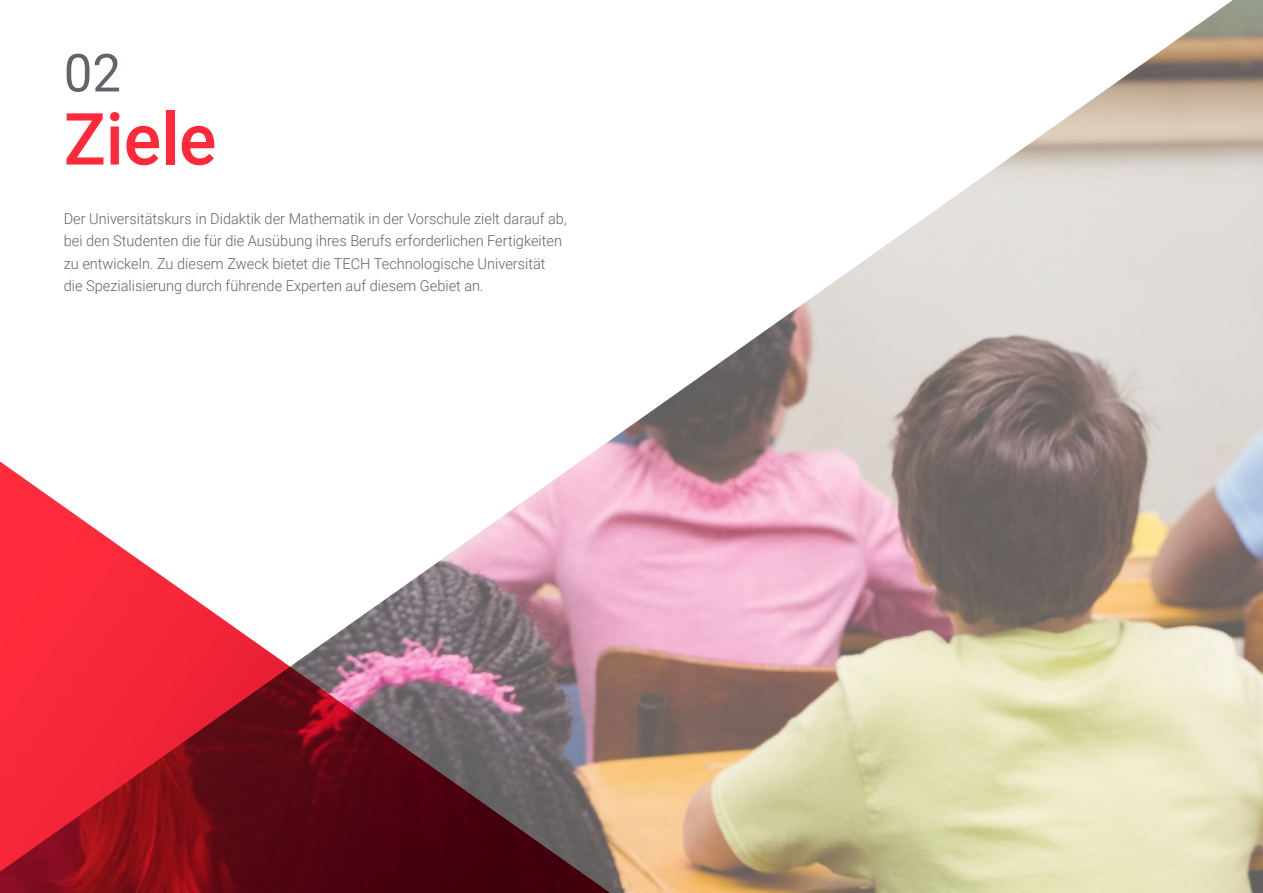
<style>
.page{position:relative;width:1263px;height:893px;background:#fff}
.page>*{position:absolute;margin:0;border:0;box-sizing:border-box;transform-origin:0 0}
.t1{font:500 72px "Roboto";color:#ff293a}
.t2{font:52.5px "Roboto";color:#61646a}
.t3{font:300 15px/22.5px "Roboto";color:#61646a}
</style>
<div class="page">
<img style="left:602px;top:0;width:661px;height:893px">
<svg style="left:0;top:446px;width:640px;height:447px"></svg>
<h2 class="t2" style="left:64px;top:36px;width:59px">02</h2>
<h1 class="t1" style="left:64px;top:89px;width:154px">Ziele</h1>
<p class="t3" style="left:64px;top:207px;width:504px">Der Universitätskurs in Didaktik der Mathematik in der Vorschule zielt darauf ab, bei den Studenten die für die Ausübung ihres Berufs erforderlichen Fertigkeiten zu entwickeln. Zu diesem Zweck bietet die TECH Technologische Universität die Spezialisierung durch führende Experten auf diesem Gebiet an.</p>
</div>
